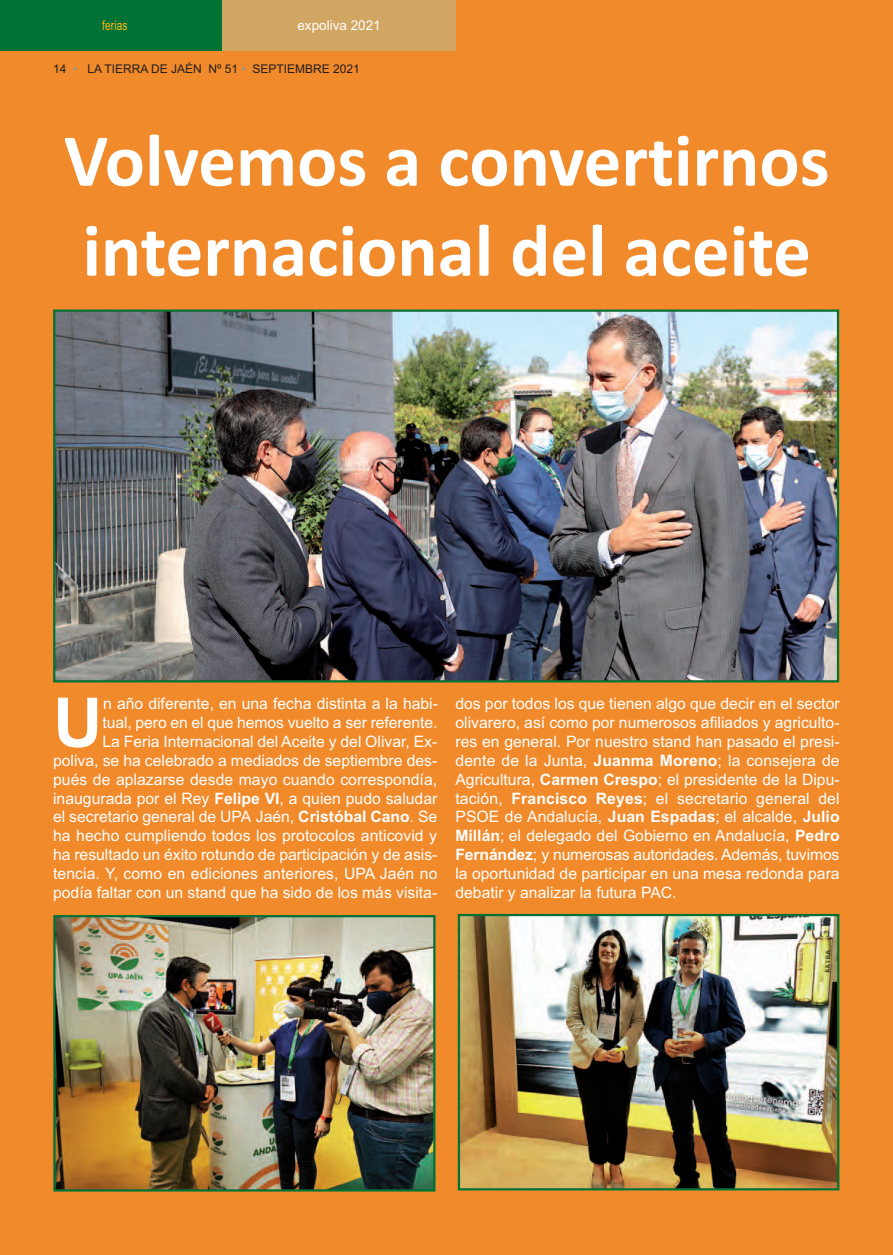
<style>
.page{position:relative;width:893px;height:1255px;background:#fff}
.page>*{position:absolute;margin:0;border:0;box-sizing:border-box;transform-origin:0 0}
.t1{font:700 75px/90px "Calibri";color:#fff}
.t2{font:700 68.55px "Arial";color:#fff}
.t3{font:15.75px/18.9px "Arial";color:#fff;text-align:right}
.t4{font:13.5px "Arial";color:#fff}
.t5{font:13.5px "Arial";letter-spacing:.015em;color:#fcb814;scale:.75 1}
.t6{font:12px "Arial";color:#231f20}
.s1{color:#939598}
.s2{font-weight:700}
</style>
<div class="page">
<div style="left:0;top:0;width:893px;height:1254px;background:#f18a2b"></div>
<div style="left:221px;top:0;width:235px;height:51px;background:#d1a662"></div>
<div style="left:0;top:0;width:221px;height:51px;background:#007236"></div>
<img style="left:56px;top:312px;width:780px;height:367px">
<div style="left:53px;top:309px;width:786px;height:373px;border:2px solid #007236"></div>
<img style="left:56px;top:918px;width:376px;height:270px">
<div style="left:53px;top:915px;width:382px;height:276px;border:2px solid #007236"></div>
<img style="left:461px;top:916px;width:375px;height:271px">
<div style="left:458px;top:913px;width:381px;height:277px;border:2px solid #007236"></div>
<p class="t5" style="left:102px;top:18px;width:36px">ferias</p>
<p class="t4" style="left:297px;top:18px;width:85px">expoliva 2021</p>
<p class="t6" style="left:53px;top:61px;width:308px">14 <span class="s1">•</span> LA TIERRA DE JAÉN Nº 51 <span class="s1">•</span> SEPTIEMBRE 2021</p>
<h1 class="t1" style="left:64px;top:115px;width:767px">Volvemos a convertirnos internacional del aceite</h1>
<p class="t3" style="left:53px;top:694px;width:386px">n año diferente, en una fecha distinta a la habi-<br>tual, pero en el que hemos vuelto a ser referente.<br>La Feria Internacional del Aceite y del Olivar, Ex-<br>poliva, se ha celebrado a mediados de septiembre des&shy;pués de aplazarse desde mayo cuando correspondía, inaugurada por el Rey <span class="s2">Felipe VI</span>, a quien pudo saludar el secretario general de UPA Jaén, <span class="s2">Cristóbal Cano</span>. Se ha hecho cumpliendo todos los protocolos anticovid y ha resultado un éxito rotundo de participación y de asis&shy;tencia. Y, como en ediciones anteriores, UPA Jaén no podía faltar con un stand que ha sido de los más visita-</p>
<p class="t3" style="left:455px;top:694px;width:386px;text-align:justify">dos por todos los que tienen algo que decir en el sector olivarero, así como por numerosos afiliados y agriculto&shy;res en general. Por nuestro stand han pasado el presi&shy;dente de la Junta, <span class="s2">Juanma Moreno</span>; la consejera de Agricultura, <span class="s2">Carmen Crespo</span>; el presidente de la Dipu&shy;tación, <span class="s2">Francisco Reyes</span>; el secretario general del PSOE de Andalucía, <span class="s2">Juan Espadas</span>; el alcalde, <span class="s2">Julio Millán</span>; el delegado del Gobierno en Andalucía, <span class="s2">Pedro Fernández</span>; y numerosas autoridades. Además, tuvimos la oportunidad de participar en una mesa redonda para debatir y analizar la futura PAC.</p>
<h2 class="t2" style="left:53px;top:683px;width:51px">U</h2>
</div>
